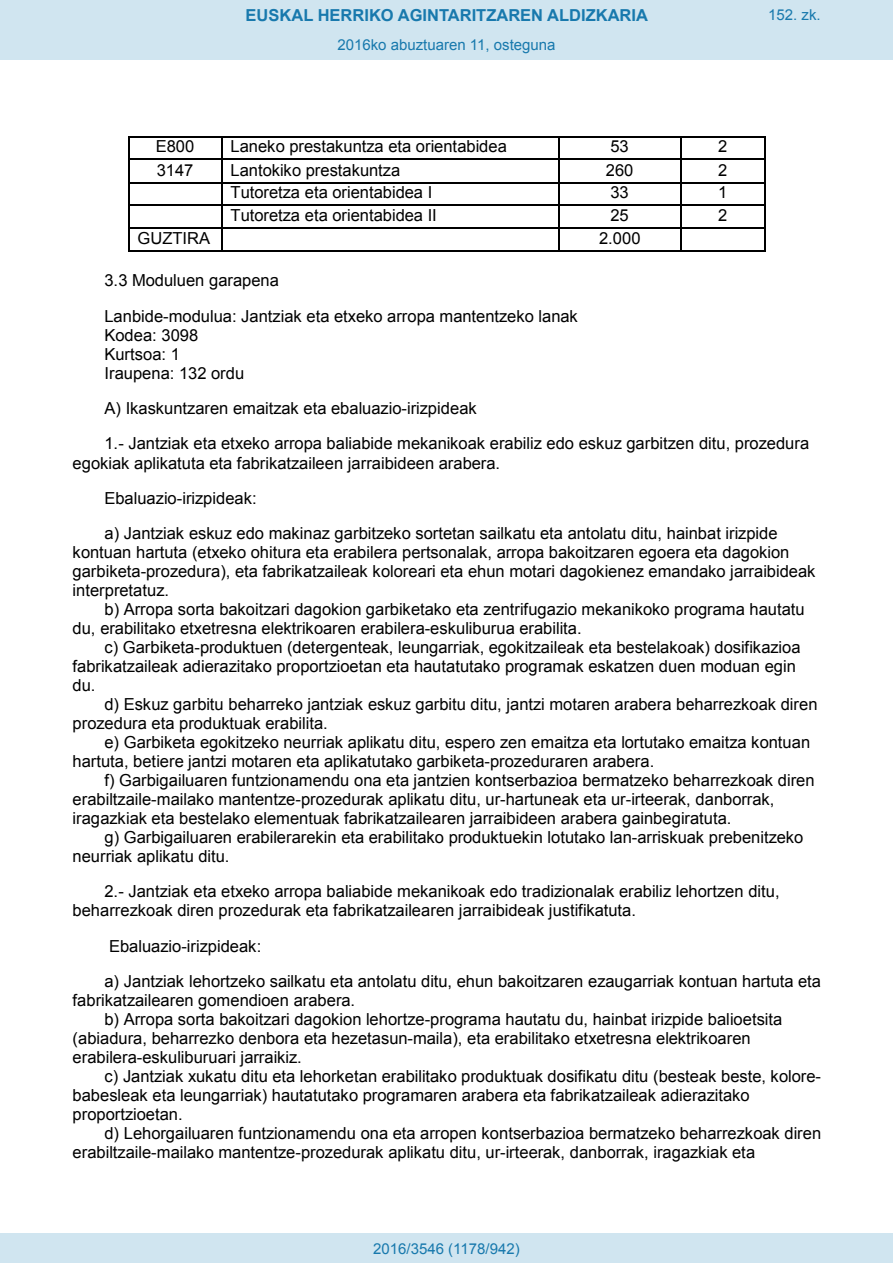
<style>
.page{position:relative;width:893px;height:1263px;background:#fff}
.page>*{position:absolute;margin:0;border:0;box-sizing:border-box;transform-origin:0 0}
.t1{font:16.5px/35.4px "Arial";color:#000}
.t2{font:700 16.5px "Arial";color:#1879ad}
.Paginacion_Centro{font:15px "Arial";color:#1879ad}
</style>
<div class="page">
<hr style="left:129px;top:136px;width:92px;height:1px;background:#000">
<hr style="left:222px;top:136px;width:337px;height:1px;background:#000">
<hr style="left:560px;top:136px;width:120px;height:1px;background:#000">
<hr style="left:681px;top:136px;width:83px;height:1px;background:#000">
<hr style="left:129px;top:159px;width:92px;height:1px;background:#000">
<hr style="left:222px;top:159px;width:337px;height:1px;background:#000">
<hr style="left:560px;top:159px;width:120px;height:1px;background:#000">
<hr style="left:681px;top:159px;width:83px;height:1px;background:#000">
<hr style="left:129px;top:182px;width:92px;height:1px;background:#000">
<hr style="left:222px;top:182px;width:337px;height:1px;background:#000">
<hr style="left:560px;top:182px;width:120px;height:1px;background:#000">
<hr style="left:681px;top:182px;width:83px;height:1px;background:#000">
<hr style="left:129px;top:205px;width:92px;height:1px;background:#000">
<hr style="left:222px;top:205px;width:337px;height:1px;background:#000">
<hr style="left:560px;top:205px;width:120px;height:1px;background:#000">
<hr style="left:681px;top:205px;width:83px;height:1px;background:#000">
<hr style="left:129px;top:228px;width:92px;height:1px;background:#000">
<hr style="left:222px;top:228px;width:337px;height:1px;background:#000">
<hr style="left:560px;top:228px;width:120px;height:1px;background:#000">
<hr style="left:681px;top:228px;width:83px;height:1px;background:#000">
<svg style="left:128px;top:136px;width:1px;height:116px"></svg>
<hr style="left:129px;top:251px;width:92px;height:1px;background:#000">
<svg style="left:221px;top:136px;width:1px;height:116px"></svg>
<hr style="left:222px;top:251px;width:337px;height:1px;background:#000">
<svg style="left:559px;top:136px;width:1px;height:116px"></svg>
<hr style="left:560px;top:251px;width:120px;height:1px;background:#000">
<svg style="left:680px;top:136px;width:1px;height:116px"></svg>
<hr style="left:681px;top:251px;width:83px;height:1px;background:#000">
<svg style="left:764px;top:136px;width:1px;height:116px"></svg>
<div style="left:0;top:0;width:893px;height:60px;background:#d0e5f0"></div>
<div style="left:0;top:1233px;width:893px;height:30px;background:#d0e5f0"></div>
<p class="t2" style="left:246px;top:4px;width:404px">EUSKAL HERRIKO AGINTARITZAREN ALDIZKARIA</p>
<p class="Paginacion_Centro" style="left:768px;top:5px;width:54px">152. zk.</p>
<p class="Paginacion_Centro" style="left:337px;top:35px;width:220px">2016ko abuztuaren 11, osteguna</p>
<p class="t1" style="left:156px;top:129px;width:40px">E800</p>
<p class="t1" style="left:230px;top:129px;width:278px">Laneko prestakuntza eta orientabidea</p>
<p class="t1" style="left:610px;top:129px;width:20px">53</p>
<p class="t1" style="left:718px;top:129px;width:11px">2</p>
<p class="t1" style="left:157px;top:152px;width:38px">3147</p>
<p class="t1" style="left:230px;top:152px;width:171px">Lantokiko prestakuntza</p>
<p class="t1" style="left:606px;top:152px;width:29px">260</p>
<p class="t1" style="left:718px;top:152px;width:11px">2</p>
<p class="t1" style="left:230px;top:175px;width:203px">Tutoretza eta orientabidea I</p>
<p class="t1" style="left:610px;top:175px;width:20px">33</p>
<p class="t1" style="left:718px;top:175px;width:11px">1</p>
<p class="t1" style="left:230px;top:198px;width:208px">Tutoretza eta orientabidea II</p>
<p class="t1" style="left:610px;top:198px;width:20px">25</p>
<p class="t1" style="left:718px;top:198px;width:11px">2</p>
<p class="t1" style="left:138px;top:221px;width:74px">GUZTIRA</p>
<p class="t1" style="left:599px;top:221px;width:43px">2.000</p>
<p class="t1" style="left:104px;top:263px;width:475px">3.3 Moduluen garapena<br>Lanbide-modulua: Jantziak eta etxeko arropa mantentzeko lanak</p>
<p class="t1" style="left:104px;top:325px;width:141px;line-height:19px">Kodea: 3098<br>Kurtsoa: 1<br>Iraupena: 132 ordu</p>
<p class="t1" style="left:104px;top:391px;width:706px">A) Ikaskuntzaren emaitzak eta ebaluazio-irizpideak<br>1.- Jantziak eta etxeko arropa baliabide mekanikoak erabiliz edo eskuz garbitzen ditu, prozedura</p>
<p class="t1" style="left:104px;top:445px;width:675px;text-indent:-32px">egokiak aplikatuta eta fabrikatzaileen jarraibideen arabera.<br>Ebaluazio-irizpideak:<br>a) Jantziak eskuz edo makinaz garbitzeko sortetan sailkatu eta antolatu ditu, hainbat irizpide</p>
<p class="t1" style="left:73px;top:535px;width:718px">kontuan hartuta (etxeko ohitura eta erabilera pertsonalak, arropa bakoitzaren egoera eta dagokion</p>
<p class="t1" style="left:73px;top:554px;width:744px">garbiketa-prozedura), eta fabrikatzaileak koloreari eta ehun motari dagokienez emandako jarraibideak</p>
<p class="t1" style="left:73px;top:573px;width:98px">interpretatuz.</p>
<p class="t1" style="left:104px;top:592px;width:702px">b) Arropa sorta bakoitzari dagokion garbiketako eta zentrifugazio mekanikoko programa hautatu</p>
<p class="t1" style="left:73px;top:611px;width:511px">du, erabilitako etxetresna elektrikoaren erabilera-eskuliburua erabilita.</p>
<p class="t1" style="left:104px;top:630px;width:698px">c) Garbiketa-produktuen (detergenteak, leungarriak, egokitzaileak eta bestelakoak) dosifikazioa</p>
<p class="t1" style="left:73px;top:649px;width:725px">fabrikatzaileak adierazitako proportzioetan eta hautatutako programak eskatzen duen moduan egin</p>
<p class="t1" style="left:73px;top:668px;width:24px">du.</p>
<p class="t1" style="left:104px;top:687px;width:715px">d) Eskuz garbitu beharreko jantziak eskuz garbitu ditu, jantzi motaren arabera beharrezkoak diren</p>
<p class="t1" style="left:73px;top:706px;width:257px">prozedura eta produktuak erabilita.</p>
<p class="t1" style="left:104px;top:725px;width:707px">e) Garbiketa egokitzeko neurriak aplikatu ditu, espero zen emaitza eta lortutako emaitza kontuan</p>
<p class="t1" style="left:73px;top:744px;width:583px">hartuta, betiere jantzi motaren eta aplikatutako garbiketa-prozeduraren arabera.</p>
<p class="t1" style="left:104px;top:763px;width:712px">f) Garbigailuaren funtzionamendu ona eta jantzien kontserbazioa bermatzeko beharrezkoak diren</p>
<p class="t1" style="left:73px;top:782px;width:703px">erabiltzaile-mailako mantentze-prozedurak aplikatu ditu, ur-hartuneak eta ur-irteerak, danborrak,</p>
<p class="t1" style="left:73px;top:801px;width:660px">iragazkiak eta bestelako elementuak fabrikatzailearen jarraibideen arabera gainbegiratuta.</p>
<p class="t1" style="left:104px;top:819px;width:700px">g) Garbigailuaren erabilerarekin eta erabilitako produktuekin lotutako lan-arriskuak prebenitzeko</p>
<p class="t1" style="left:73px;top:838px;width:158px">neurriak aplikatu ditu.</p>
<p class="t1" style="left:73px;top:882px;width:708px;line-height:18.9px;text-indent:32px">2.- Jantziak eta etxeko arropa baliabide mekanikoak edo tradizionalak erabiliz lehortzen ditu, beharrezkoak diren prozedurak eta fabrikatzailearen jarraibideak justifikatuta.</p>
<p class="t1" style="left:104px;top:928px;width:718px">Ebaluazio-irizpideak:<br>a) Jantziak lehortzeko sailkatu eta antolatu ditu, ehun bakoitzaren ezaugarriak kontuan hartuta eta</p>
<p class="t1" style="left:73px;top:983px;width:284px">fabrikatzailearen gomendioen arabera.</p>
<p class="t1" style="left:104px;top:1002px;width:679px">b) Arropa sorta bakoitzari dagokion lehortze-programa hautatu du, hainbat irizpide balioetsita</p>
<p class="t1" style="left:73px;top:1021px;width:680px">(abiadura, beharrezko denbora eta hezetasun-maila), eta erabilitako etxetresna elektrikoaren</p>
<p class="t1" style="left:73px;top:1040px;width:231px">erabilera-eskuliburuari jarraikiz.</p>
<p class="t1" style="left:104px;top:1059px;width:718px">c) Jantziak xukatu ditu eta lehorketan erabilitako produktuak dosifikatu ditu (besteak beste, kolore-</p>
<p class="t1" style="left:73px;top:1078px;width:679px">babesleak eta leungarriak) hautatutako programaren arabera eta fabrikatzaileak adierazitako</p>
<p class="t1" style="left:73px;top:1097px;width:112px">proportzioetan.</p>
<p class="t1" style="left:104px;top:1116px;width:718px">d) Lehorgailuaren funtzionamendu ona eta arropen kontserbazioa bermatzeko beharrezkoak diren</p>
<p class="t1" style="left:73px;top:1134px;width:684px">erabiltzaile-mailako mantentze-prozedurak aplikatu ditu, ur-irteerak, danborrak, iragazkiak eta</p>
<p class="Paginacion_Centro" style="left:373px;top:1238px;width:148px">2016/3546 (1178/942)</p>
</div>
